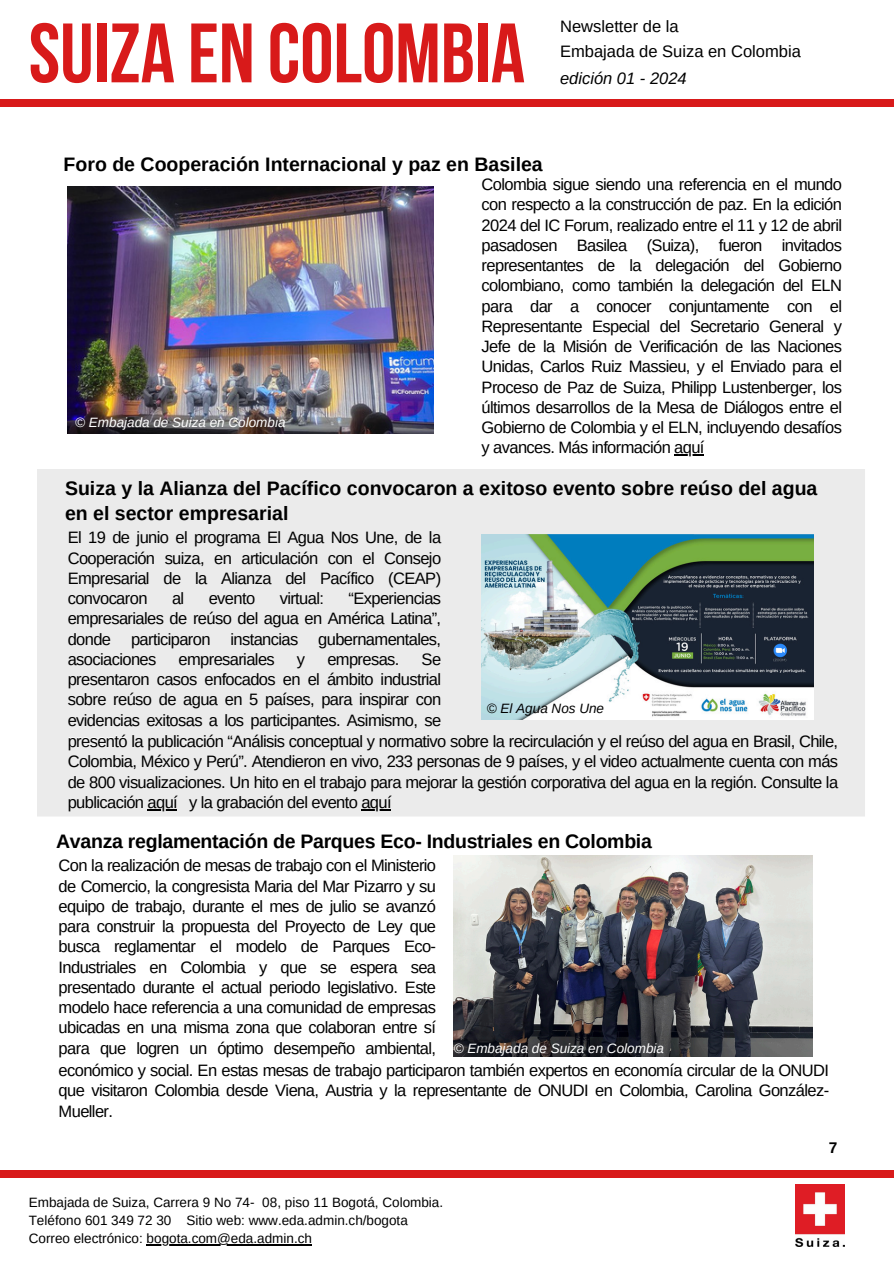
<style>
.page{position:relative;width:894px;height:1264px;background:#fff}
.page>*{position:absolute;margin:0;border:0;box-sizing:border-box;transform-origin:0 0}
.t1{font:700 84px "Bebas Neue";color:#d81a1a}
.t2{font:700 19.5px/24.8px "Arimo";color:#000}
.t3{font:16.5px/20.2px "Arimo";letter-spacing:-.035em;color:#000;text-align:justify}
.t4{font:16.5px/24.8px "Arimo";color:#000}
.t5{font:italic 16.5px "Arimo";color:#000}
.t6{font:700 15.45px "Arimo";color:#000}
.t7{font:13.5px "Arimo";color:#000}
.t8{font:italic 13.5px "Arimo";color:#fff}
.t9{font:italic 13.5px "Arimo";color:#000}
.s1{color:#fff}
</style>
<div class="page">
<div style="left:0;top:99px;width:893px;height:8px;background:#d81a1a"></div>
<img style="left:795px;top:1184px;width:49px;height:62px">
<div style="left:0;top:1169px;width:893px;height:8px;background:#d81a1a"></div>
<hr style="left:147px;top:1244px;width:165px;height:1px;background:#000">
<img style="left:68px;top:186px;width:365px;height:247px">
<div style="left:37px;top:469px;width:827px;height:347px;background:#ebebeb"></div>
<img style="left:481px;top:535px;width:332px;height:184px">
<img style="left:453px;top:856px;width:359px;height:200px">
<hr style="left:674px;top:454px;width:29px;height:2px;background:#000">
<hr style="left:147px;top:809px;width:30px;height:1px;background:#000">
<hr style="left:361px;top:809px;width:30px;height:1px;background:#000">
<h2 class="t1" style="left:29px;top:19px;width:497px">SUIZA EN COLOMBIA</h2>
<p class="t4" style="left:560px;top:14px;width:242px">Newsletter de la<br>Embajada de Suiza en Colombia</p>
<p class="t5" style="left:560px;top:69px;width:128px">edición 01 - 2024</p>
<h2 class="t2" style="left:64px;top:152px;width:480px">Foro de Cooperación Internacional y paz en Basilea</h2>
<h3 class="t3" style="left:481px;top:174px;width:362px">Colombia sigue siendo una referencia en el mundo con respecto a la construcción de paz. En la edición 2024 del IC Forum, realizado entre el 11 y 12 de abril pasadosen Basilea (Suiza), fueron invitados representantes de la delegación del Gobierno colombiano, como también la delegación del ELN para dar a conocer conjuntamente con el Representante Especial del Secretario General y Jefe de la Misión de Verificación de las Naciones Unidas, Carlos Ruiz Massieu, y el Enviado para el Proceso de Paz de Suiza, Philipp Lustenberger, los últimos desarrollos de la Mesa de Diálogos entre el Gobierno de Colombia y el ELN, incluyendo desafíos y avances. Más información aquí</h3>
<p class="t2" style="left:65px;top:476px;width:753px">Suiza y la Alianza del Pacífico convocaron a exitoso evento sobre reúso del agua en el sector empresarial</p>
<p class="t3" style="left:68px;top:527px;width:375px">El 19 de junio el programa El Agua Nos Une, de la Cooperación suiza, en articulación con el Consejo Empresarial de la Alianza del Pacífico (CEAP) convocaron</p>
<h3 class="t8" style="left:75px;top:414px;width:212px">© Embajada de Suiza en Colombia</h3>
<p class="t3" style="left:68px;top:588px;width:375px;text-indent:281px">“Experiencias empresariales de reúso del agua en América Latina”, donde participaron instancias gubernamentales, asociaciones</p>
<p class="t3" style="left:172px;top:588px;width:14px">al</p>
<p class="t3" style="left:209px;top:588px;width:48px">evento</p>
<p class="t3" style="left:280px;top:588px;width:46px">virtual:</p>
<p class="t3" style="left:178px;top:649px;width:98px">empresariales</p>
<p class="t3" style="left:297px;top:649px;width:10px">y</p>
<p class="t3" style="left:327px;top:649px;width:74px">empresas.</p>
<p class="t3" style="left:68px;top:649px;width:375px;text-indent:354px">Se presentaron casos enfocados en el ámbito industrial sobre reúso de agua en 5 países, para inspirar con evidencias exitosas a los participantes. Asimismo, se <span class="s1">presento</span></p>
<p class="t9" style="left:486px;top:700px;width:119px">© El Agua Nos Une</p>
<p class="t3" style="left:68px;top:731px;width:771px;text-indent:51px">ó la publicación “Análisis conceptual y normativo sobre la recirculación y el reúso del agua en Brasil, Chile, Colombia, México y Perú”. Atendieron en vivo, 233 personas de 9 países, y el video actualmente cuenta con más de 800 visualizaciones. Un hito en el trabajo para mejorar la gestión corporativa del agua en la región. Consulte la publicación aquí y la grabación del evento aquí</p>
<p class="t2" style="left:56px;top:829px;width:597px">Avanza reglamentación de Parques Eco- Industriales en Colombia</p>
<p class="t3" style="left:59px;top:855px;width:379px">Con la realización de mesas de trabajo con el Ministerio de Comercio, la congresista Maria del Mar Pizarro y su equipo de trabajo, durante el mes de julio se avanzó para construir la propuesta del Proyecto de Ley que busca reglamentar el modelo de Parques Eco-Industriales en Colombia y que se espera sea presentado durante el actual periodo legislativo. Este modelo hace referencia a una comunidad de empresas ubicadas en una misma zona que colaboran entre sí para que logren un óptimo desempeño ambiental, <span class="s1">económico</span></p>
<p class="t8" style="left:453px;top:1040px;width:212px">© Embajada de Suiza en Colombia</p>
<p class="t3" style="left:59px;top:1060px;width:771px">económico y social. En estas mesas de trabajo participaron también expertos en economía circular de la ONUDI que visitaron Colombia desde Viena, Austria y la representante de ONUDI en Colombia, Carolina González-Mueller.</p>
<h3 class="t7" style="left:29px;top:1194px;width:416px">Embajada de Suiza, Carrera 9 No 74- 08, piso 11 Bogotá, Colombia.</h3>
<h3 class="t7" style="left:29px;top:1212px;width:380px">Teléfono 601 349 72 30 Sitio web: www.eda.admin.ch/bogota</h3>
<p class="t7" style="left:29px;top:1230px;width:285px">Correo electrónico: bogota.com@eda.admin.ch</p>
<h3 class="t6" style="left:828px;top:1138px;width:10px">7</h3>
</div>
